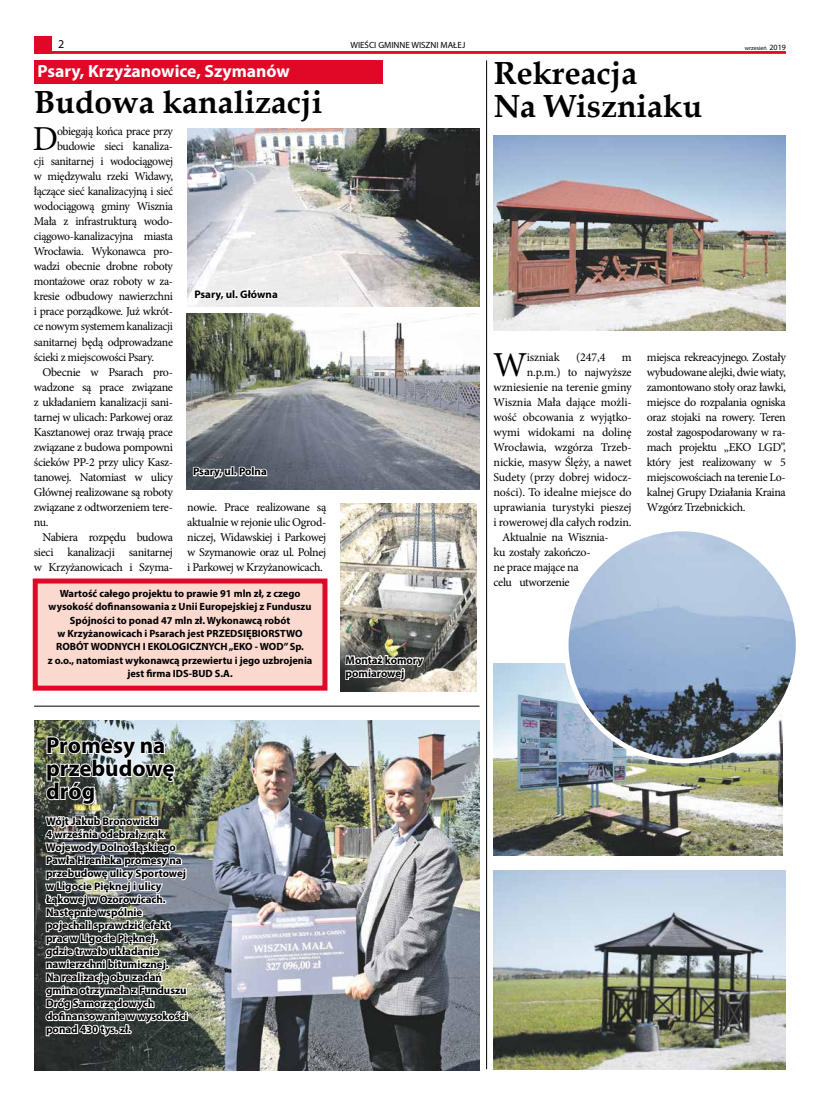
<style>
.page{position:relative;width:820px;height:1106px;background:#fff}
.page>*{position:absolute;margin:0;border:0;box-sizing:border-box;transform-origin:0 0}
.t1{font:35.1px "Minion Pro";color:#000}
.t2{font:700 31.9px/33.6px "Book Antiqua";color:#000}
.t3{font:700 23px/23px "Myriad Pro";color:#000}
.t4{font:700 17.6px "Myriad Pro";color:#fff}
.t5{font:12px/15px "Minion Pro";letter-spacing:-.03em;color:#000;text-align:justify}
.t6{font:12px "Minion Pro";letter-spacing:-.01em;color:#000}
.t7{font:12px "Myriad Pro";color:#000}
.t8{font:700 11px/13px "Myriad Pro";color:#000}
.t9{font:700 10.5px/13.3px "Myriad Pro";color:#000;text-align:center}
.t10{font:9px "Myriad Pro";color:#000}
.t11{font:6px "Myriad Pro";color:#000}
.s1{font-size:8px}
</style>
<div class="page">
<hr style="left:34px;top:51px;width:751px;height:3px;background:#e10727">
<div style="left:34px;top:37px;width:17px;height:17px;background:#e10727"></div>
<img style="left:34px;top:720px;width:445px;height:350px">
<img style="left:340px;top:503px;width:136px;height:188px">
<img style="left:187px;top:128px;width:292px;height:178px">
<svg style="left:344px;top:635px;width:82px;height:110px"></svg>
<svg style="left:193px;top:257px;width:86px;height:50px"></svg>
<div style="left:34px;top:60px;width:349px;height:24px;background:#e10727"></div>
<div style="left:35px;top:581px;width:290px;height:107px;background:#fbd9cf"></div>
<div style="left:33px;top:578px;width:294px;height:112px;border:5px solid #e10727"></div>
<img style="left:44px;top:728px;width:144px;height:343px">
<img style="left:493px;top:135px;width:292px;height:195px">
<img style="left:493px;top:870px;width:292px;height:199px">
<img style="left:493px;top:663px;width:288px;height:192px">
<img style="left:566px;top:529px;width:232px;height:232px;border-radius:116px">
<div style="left:563px;top:526px;width:237px;height:237px;border:5px solid #fff;border-radius:50%"></div>
<hr style="left:34px;top:705px;width:445px;height:1px;background:#000">
<hr style="left:486px;top:60px;width:1px;height:1009px;background:#000">
<img style="left:187px;top:313px;width:292px;height:176px">
<svg style="left:192px;top:434px;width:76px;height:56px;background:#676e77"></svg>
<p class="t7" style="left:58px;top:37px;width:8px">2</p>
<p class="t10" style="left:350px;top:40px;width:116px">WIEŚCI GMINNE WISZNI MAŁEJ</p>
<p class="t11" style="left:744px;top:44px;width:43px">wrzesień <span class="s1">2019</span></p>
<h3 class="t4" style="left:38px;top:60px;width:254px">Psary, Krzyżanowice, Szymanów</h3>
<h2 class="t2" style="left:34px;top:85px;width:290px">Budowa kanalizacji</h2>
<h1 class="t1" style="left:33px;top:116px;width:27px">D</h1>
<p class="t5" style="left:57px;top:124px;width:118px">obiegają końca prace przy</p>
<p class="t5" style="left:57px;top:139px;width:117px">budowie sieci kanaliza-</p>
<p class="t5" style="left:34px;top:154px;width:141px">cji sanitarnej i wodociągowej</p>
<p class="t5" style="left:34px;top:169px;width:140px">w międzywalu rzeki Widawy,</p>
<p class="t5" style="left:34px;top:184px;width:140px">łączące sieć kanalizacyjną i sieć</p>
<p class="t5" style="left:34px;top:199px;width:140px">wodociągową gminy Wisznia</p>
<p class="t5" style="left:34px;top:214px;width:140px">Mała z infrastrukturą wodo-</p>
<p class="t5" style="left:34px;top:229px;width:140px">ciągowo-kanalizacyjna miasta</p>
<p class="t5" style="left:34px;top:244px;width:140px">Wrocławia. Wykonawca pro-</p>
<p class="t5" style="left:34px;top:259px;width:141px">wadzi obecnie drobne roboty</p>
<p class="t5" style="left:34px;top:274px;width:140px">montażowe oraz roboty w za-</p>
<p class="t5" style="left:34px;top:289px;width:140px">kresie odbudowy nawierzchni</p>
<p class="t5" style="left:34px;top:304px;width:140px">i prace porządkowe. Już wkrót-</p>
<p class="t5" style="left:34px;top:319px;width:140px">ce nowym systemem kanalizacji</p>
<p class="t5" style="left:34px;top:334px;width:140px">sanitarnej będą odprowadzane</p>
<p class="t5" style="left:34px;top:349px;width:122px">ścieki z miejscowości Psary.</p>
<p class="t5" style="left:42px;top:364px;width:132px">Obecnie w Psarach pro-</p>
<p class="t5" style="left:34px;top:379px;width:140px">wadzone są prace związane</p>
<p class="t5" style="left:34px;top:394px;width:140px">z układaniem kanalizacji sani-</p>
<p class="t5" style="left:34px;top:409px;width:140px">tarnej w ulicach: Parkowej oraz</p>
<p class="t5" style="left:34px;top:424px;width:140px">Kasztanowej oraz trwają prace</p>
<p class="t5" style="left:34px;top:439px;width:140px">związane z budowa pompowni</p>
<p class="t5" style="left:34px;top:454px;width:140px">ścieków PP-2 przy ulicy Kasz-</p>
<p class="t5" style="left:34px;top:469px;width:141px">tanowej. Natomiast w ulicy</p>
<p class="t5" style="left:34px;top:484px;width:141px">Głównej realizowane są roboty</p>
<p class="t5" style="left:34px;top:499px;width:140px">związane z odtworzeniem tere-</p>
<p class="t5" style="left:34px;top:514px;width:16px">nu.</p>
<p class="t5" style="left:42px;top:529px;width:132px">Nabiera rozpędu budowa</p>
<p class="t5" style="left:34px;top:544px;width:141px">sieci kanalizacji sanitarnej</p>
<p class="t5" style="left:34px;top:559px;width:140px">w Krzyżanowicach i Szyma-</p>
<p class="t8" style="left:194px;top:287px;width:85px">Psary, ul. Główna</p>
<p class="t8" style="left:193px;top:464px;width:75px">Psary, ul. Polna</p>
<p class="t5" style="left:187px;top:499px;width:141px">nowie. Prace realizowane są aktualnie w rejonie ulic Ogrod&shy;niczej, Widawskiej i Parkowej w Szymanowie oraz ul. Polnej i Parkowej w Krzyżanowicach.</p>
<p class="t9" style="left:48px;top:586px;width:266px">Wartość całego projektu to prawie 91 mln zł, z czego wysokość dofinansowania z Unii Europejskiej z Funduszu Spójności to ponad 47 mln zł. Wykonawcą robót<br>w Krzyżanowicach i Psarach jest PRZEDSIĘBIORSTWO ROBÓT WODNYCH I EKOLOGICZNYCH „EKO - WOD” Sp.<br>z o.o., natomiast wykonawcą przewiertu i jego uzbrojenia jest firma IDS-BUD S.A.</p>
<p class="t8" style="left:345px;top:653px;width:79px">Montaż komory pomiarowej</p>
<h3 class="t3" style="left:46px;top:733px;width:130px">Promesy na przebudowę dróg</h3>
<p class="t8" style="left:46px;top:814px;width:143px">Wójt Jakub Bronowicki<br>4 września odebrał z rąk<br>Wojewody Dolnośląskiego<br>Pawła Hreniaka promesy na przebudowę ulicy Sportowej w Ligocie Pięknej i ulicy<br>Łąkowej w Ozorowicach.<br>Następnie wspólnie pojechali sprawdzić efekt prac w Ligocie Pięknej,<br>gdzie trwało układanie nawierzchni bitumicznej.<br>Na realizację obu zadań gmina otrzymała z Funduszu<br>Dróg Samorządowych dofinansowanie w wysokości ponad 430 tys. zł.</p>
<h2 class="t2" style="left:493px;top:56px;width:210px">Rekreacja<br>Na Wiszniaku</h2>
<h1 class="t1" style="left:493px;top:341px;width:36px">W</h1>
<p class="t5" style="left:526px;top:349px;width:35px">iszniak</p>
<p class="t5" style="left:576px;top:349px;width:31px">(247,4</p>
<p class="t5" style="left:621px;top:349px;width:11px">m</p>
<p class="t5" style="left:526px;top:364px;width:106px">n.p.m.) to najwyższe</p>
<p class="t5" style="left:493px;top:379px;width:140px">wzniesienie na terenie gminy</p>
<p class="t6" style="left:493px;top:393px;width:140px">Wisznia Mała dające możli-</p>
<p class="t5" style="left:493px;top:409px;width:139px">wość obcowania z wyjątko-</p>
<p class="t5" style="left:493px;top:424px;width:139px">wymi widokami na dolinę</p>
<p class="t5" style="left:493px;top:439px;width:139px">Wrocławia, wzgórza Trzeb-</p>
<p class="t5" style="left:493px;top:454px;width:139px">nickie, masyw Ślęży, a nawet</p>
<p class="t5" style="left:493px;top:469px;width:139px">Sudety (przy dobrej widocz-</p>
<p class="t5" style="left:493px;top:484px;width:139px">ności). To idealne miejsce do</p>
<p class="t5" style="left:493px;top:499px;width:140px">uprawiania turystyki pieszej</p>
<p class="t5" style="left:493px;top:514px;width:140px">i rowerowej dla całych rodzin.</p>
<p class="t5" style="left:502px;top:529px;width:108px">Aktualnie na Wisznia-</p>
<p class="t5" style="left:493px;top:544px;width:98px">ku zostały zakończo-</p>
<p class="t5" style="left:493px;top:559px;width:86px">ne prace mające na</p>
<p class="t5" style="left:493px;top:574px;width:78px">celu utworzenie</p>
<p class="t5" style="left:646px;top:349px;width:141px">miejsca rekreacyjnego. Zostały wybudowane alejki, dwie wiaty, zamontowano stoły oraz ławki, miejsce do rozpalania ogniska oraz stojaki na rowery. Teren został zagospodarowany w ra&shy;mach projektu „EKO LGD”, który jest realizowany w 5 miejscowościach na terenie Lo&shy;kalnej Grupy Działania Kraina Wzgórz Trzebnickich.</p>
</div>
